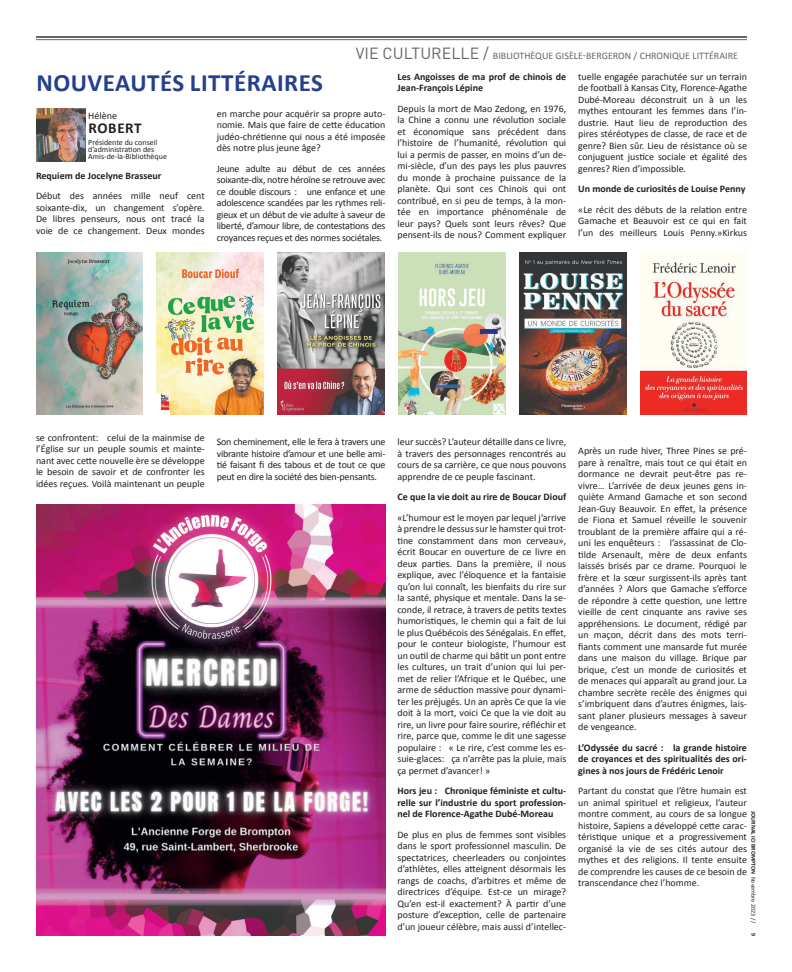
<style>
.page{position:relative;width:792px;height:972px;background:#fff}
.page>*{position:absolute;margin:0;border:0;box-sizing:border-box;transform-origin:0 0}
.t1{font:700 25px "Calibri";letter-spacing:.02em;color:#253f8e}
.t2{font:700 15.1px "Calibri";letter-spacing:.04em;color:#231f20}
.t3{font:10px/11.5px "Calibri";color:#231f20;text-align:justify}
.t4{font:700 10px/11.5px "Calibri";color:#231f20;text-align:justify}
.t5{font:10px "Calibri";color:#636666}
.t6{font:8px/7px "Calibri";color:#231f20}
.t7{font:700 6px "Calibri";color:#231f20}
.s1{font-family:"DIN";font-size:16px}
.s2{font-weight:400}
</style>
<div class="page">
<hr style="left:36px;top:39px;width:711px;height:1px;background:#636666">
<hr style="left:36px;top:36px;width:711px;height:2px;background:#636666">
<img style="left:640px;top:252px;width:107px;height:162px">
<img style="left:36px;top:108px;width:49px;height:54px">
<img style="left:36px;top:252px;width:107px;height:162px">
<img style="left:519px;top:252px;width:107px;height:162px">
<img style="left:399px;top:252px;width:106px;height:162px">
<img style="left:157px;top:252px;width:107px;height:162px">
<img style="left:278px;top:252px;width:106px;height:162px">
<img style="left:36px;top:504px;width:350px;height:432px">
<p class="t5" style="left:356px;top:49px;width:384px"><span class="s1">VIE CULTURELLE /</span> BIBLIOTHÈQUE GISÈLE-BERGERON / CHRONIQUE LITTÉRAIRE</p>
<h1 class="t1" style="left:36px;top:67px;width:288px">NOUVEAUTÉS LITTÉRAIRES</h1>
<p class="t3" style="left:88px;top:110px;width:30px">Hélène</p>
<h2 class="t2" style="left:89px;top:119px;width:55px">ROBERT</h2>
<p class="t6" style="left:88px;top:138px;width:80px">Présidente du conseil d’administration des<br>Amis-de-la-Bibliothèque</p>
<p class="t3" style="left:217px;top:107px;width:170px">en marche pour acquérir sa propre auto&shy;nomie. Mais que faire de cette éducation judéo-chrétienne qui nous a été imposée dès notre plus jeune âge?</p>
<p class="t3" style="left:217px;top:162px;width:170px">Jeune adulte au début de ces années soixante-dix, notre héroïne se retrouve avec ce double discours : une enfance et une adolescence scandées par les rythmes reli&shy;gieux et un début de vie adulte à saveur de liberté, d’amour libre, de contestations des croyances reçues et des normes sociétales.</p>
<p class="t4" style="left:36px;top:169px;width:127px">Requiem de Jocelyne Brasseur</p>
<p class="t3" style="left:36px;top:189px;width:170px">Début des années mille neuf cent soixante-dix, un changement s’opère.<br>De libres penseurs, nous ont tracé la voie de ce changement. Deux mondes</p>
<p class="t4" style="left:398px;top:70px;width:170px">Les Angoisses de ma prof de chinois de<br>Jean-François Lépine</p>
<p class="t3" style="left:398px;top:102px;width:170px">Depuis la mort de Mao Zedong, en 1976, la Chine a connu une révolution sociale et économique sans précédent dans l’histoire de l’humanité, révolution qui lui a permis de passer, en moins d’un de&shy;mi-siècle, d’un des pays les plus pauvres du monde à prochaine puissance de la planète. Qui sont ces Chinois qui ont contribué, en si peu de temps, à la mon&shy;tée en importance phénoménale de leur pays? Quels sont leurs rêves? Que pensent-ils de nous? Comment expliquer</p>
<p class="t3" style="left:578px;top:70px;width:170px">tuelle engagée parachutée sur un terrain de football à Kansas City, Florence-Agathe Dubé-Moreau déconstruit un à un les mythes entourant les femmes dans l’in&shy;dustrie. Haut lieu de reproduction des pires stéréotypes de classe, de race et de genre? Bien sûr. Lieu de résistance où se conjuguent justice sociale et égalité des genres? Rien d’impossible.</p>
<p class="t4" style="left:578px;top:182px;width:169px">Un monde de curiosités de Louise Penny</p>
<p class="t3" style="left:578px;top:203px;width:170px">«Le récit des débuts de la relation entre Gamache et Beauvoir est ce qui en fait l’un des meilleurs Louis Penny.»Kirkus</p>
<p class="t3" style="left:36px;top:431px;width:170px">se confrontent: celui de la mainmise de l’Église sur un peuple soumis et mainte&shy;nant avec cette nouvelle ère se développe le besoin de savoir et de confronter les idées reçues. Voilà maintenant un peuple</p>
<p class="t3" style="left:217px;top:436px;width:170px">Son cheminement, elle le fera à travers une vibrante histoire d’amour et une belle ami&shy;tié faisant fi des tabous et de tout ce que peut en dire la société des bien-pensants.</p>
<p class="t3" style="left:398px;top:435px;width:170px">leur succès? L’auteur détaille dans ce livre, à travers des personnages rencontrés au cours de sa carrière, ce que nous pouvons apprendre de ce peuple fascinant.</p>
<p class="t4" style="left:398px;top:490px;width:170px">Ce que la vie doit au rire de Boucar Diouf</p>
<p class="t3" style="left:398px;top:511px;width:170px">«L’humour est le moyen par lequel j’arrive à prendre le dessus sur le hamster qui trot&shy;tine constamment dans mon cerveau», écrit Boucar en ouverture de ce livre en deux parties. Dans la première, il nous explique, avec l’éloquence et la fantaisie qu’on lui connaît, les bienfaits du rire sur la santé, physique et mentale. Dans la se&shy;conde, il retrace, à travers de petits textes humoristiques, le chemin qui a fait de lui le plus Québécois des Sénégalais. En effet, pour le conteur biologiste, l’humour est un outil de charme qui bâtit un pont entre les cultures, un trait d’union qui lui per&shy;met de relier l’Afrique et le Québec, une arme de séduction massive pour dynami&shy;ter les préjugés. Un an après Ce que la vie doit à la mort, voici Ce que la vie doit au rire, un livre pour faire sourire, réfléchir et rire, parce que, comme le dit une sagesse populaire : « Le rire, c’est comme les es&shy;suie-glaces: ça n’arrête pas la pluie, mais ça permet d’avancer! »</p>
<p class="t4" style="left:397px;top:784px;width:170px">Hors jeu : Chronique féministe et cultu&shy;relle sur l’industrie du sport profession&shy;nel de Florence-Agathe Dubé-Moreau</p>
<p class="t3" style="left:397px;top:828px;width:170px">De plus en plus de femmes sont visibles dans le sport professionnel masculin. De spectatrices, cheerleaders ou conjointes d’athlètes, elles atteignent désormais les rangs de coachs, d’arbitres et même de directrices d’équipe. Est-ce un mirage?<br>Qu’en est-il exactement? À partir d’une posture d’exception, celle de partenaire d’un joueur célèbre, mais aussi d’intellec-</p>
<p class="t3" style="left:578px;top:444px;width:170px">Après un rude hiver, Three Pines se pré&shy;pare à renaître, mais tout ce qui était en dormance ne devrait peut-être pas re&shy;vivre… L’arrivée de deux jeunes gens in&shy;quiète Armand Gamache et son second Jean-Guy Beauvoir. En effet, la présence de Fiona et Samuel réveille le souvenir troublant de la première affaire qui a ré&shy;uni les enquêteurs : l’assassinat de Clo&shy;tilde Arsenault, mère de deux enfants laissés brisés par ce drame. Pourquoi le frère et la sœur surgissent-ils après tant d’années ? Alors que Gamache s’efforce de répondre à cette question, une lettre vieille de cent cinquante ans ravive ses appréhensions. Le document, rédigé par un maçon, décrit dans des mots terri&shy;fiants comment une mansarde fut murée dans une maison du village. Brique par brique, c’est un monde de curiosités et de menaces qui apparaît au grand jour. La chambre secrète recèle des énigmes qui s’imbriquent dans d’autres énigmes, lais&shy;sant planer plusieurs messages à saveur de vengeance.</p>
<p class="t4" style="left:578px;top:741px;width:170px">L’Odyssée du sacré : la grande histoire de croyances et des spiritualités des ori&shy;gines à nos jours de Frédéric Lenoir</p>
<p class="t3" style="left:578px;top:784px;width:170px">Partant du constat que l’être humain est un animal spirituel et religieux, l’auteur montre comment, au cours de sa longue histoire, Sapiens a développé cette carac&shy;téristique unique et a progressivement organisé la vie de ses cités autour des mythes et des religions. Il tente ensuite de comprendre les causes de ce besoin de transcendance chez l’homme.</p>
<p class="t7" style="left:757px;top:811px;width:113px;rotate:90deg">JOURNAL ICI BROMPTON <span class="s2">Novembre 2023 //</span></p>
<p class="t7" style="left:757px;top:933px;width:5px;rotate:90deg">9</p>
</div>
